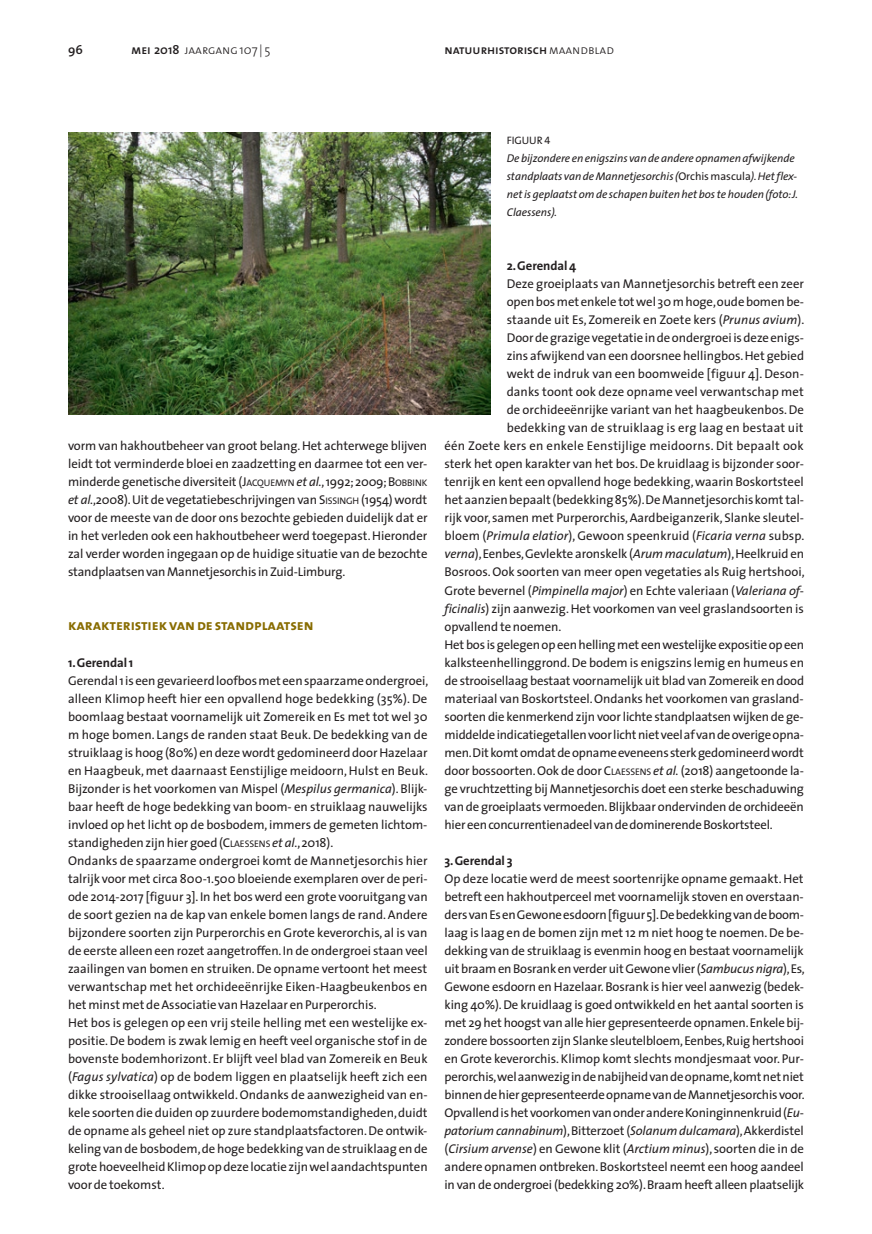
<style>
.page{position:relative;width:872px;height:1234px;background:#fff}
.page>*{position:absolute;margin:0;border:0;box-sizing:border-box;transform-origin:0 0}
.t1{font:15px "The Sans Bold Caps";letter-spacing:-.005em;color:#886c00}
.t2{font:12.75px/18px "The Sans";letter-spacing:-.005em;color:#231f20;text-align:justify}
.t3{font:12.75px "The Sans";letter-spacing:.02em;color:#231f20}
.t4{font:700 12.75px "The Sans";letter-spacing:-.005em;color:#231f20}
.t5{font:12.75px "The Sans Semi Bold Caps";letter-spacing:-.005em;color:#231f20}
.t6{font:12.75px "The Sans Light Caps";letter-spacing:-.005em;color:#231f20}
.t7{font:600 12.75px "The Sans";color:#231f20}
.t8{font:italic 11.25px/18px "The Sans";letter-spacing:-.005em;color:#231f20}
.t9{font:10.8px "The Sans Caps";letter-spacing:-.005em;color:#231f20}
.s1{font-family:"The Sans Semi Bold Caps"}
.s2{font-family:"The Sans";font-weight:600}
.s3{font-family:"The Sans";font-weight:300}
.s4{font-family:"The Sans Light Caps"}
.s5{font-style:normal}
.s6{font-size:9.6px}
.s7{font-style:italic}
.s8{font-style:inherit}
</style>
<div class="page">
<img style="left:68px;top:132px;width:422px;height:282px">
<p class="t7" style="left:68px;top:39px;width:16px">96</p>
<p class="t6" style="left:131px;top:39px;width:141px"><span class="s1">mei</span> <span class="s2">2018</span> jaargang <span class="s3">107 | 5</span></p>
<p class="t5" style="left:444px;top:39px;width:171px">natuurhistorisch<span class="s4">maandblad</span></p>
<p class="t9" style="left:507px;top:131px;width:45px">FIGUUR 4</p>
<p class="t8" style="left:507px;top:149px;width:293px">De bijzondere en enigszins van de andere opnamen afwijkende standplaats van de Mannetjesorchis (<span class="s5">Orchis mascula</span>). Het flex&shy;net is geplaatst om de schapen buiten het bos te houden (foto: J.<br>Claessens).</p>
<p class="t2" style="left:68px;top:436px;width:361px">vorm van hakhoutbeheer van groot belang. Het achterwege blijven leidt tot verminderde bloei en zaadzetting en daarmee tot een ver&shy;minderde genetische diversiteit (J<span class="s6">ACQUEMYN</span> <span class="s7">et al.</span>, 1992; 2009; <span class="s8">B</span><span class="s6">OBBINK </span><span class="s7">et al.</span>,2008). Uit de vegetatiebeschrijvingen van <span class="s8">S</span><span class="s6">ISS INGH</span> (1954) wordt voor de meeste van de door ons bezochte gebieden duidelijk dat er in het verleden ook een hakhoutbeheer werd toegepast. Hieronder zal verder worden ingegaan op de huidige situatie van de bezochte standplaatsen van Mannetjesorchis in Zuid-Limburg.</p>
<p class="t1" style="left:68px;top:612px;width:247px">karakteristiek van de standplaatsen</p>
<p class="t4" style="left:68px;top:651px;width:67px">1. Gerendal 1</p>
<p class="t2" style="left:68px;top:670px;width:362px;text-align:left">Gerendal 1 is een gevarieerd loofbos met een spaarzame ondergroei, alleen Klimop heeft hier een opvallend hoge bedekking (35%). De boomlaag bestaat voornamelijk uit Zomereik en Es met tot wel 30 m hoge bomen. Langs de randen staat Beuk. De bedekking van de struiklaag is hoog (80%) en deze wordt gedomineerd door Hazelaar en Haagbeuk, met daarnaast Eenstijlige meidoorn, Hulst en Beuk.<br>Bijzonder is het voorkomen van Mispel (<span class="s7">Mespilus germanica</span>). Blijk&shy;baar heeft de hoge bedekking van boom- en struiklaag nauwelijks invloed op het licht op de bosbodem, immers de gemeten lichtom&shy;standigheden zijn hier goed (C<span class="s6">LAESSENS</span> <span class="s7">et al.</span>, 2018).<br>Ondanks de spaarzame ondergroei komt de Mannetjesorchis hier talrijk voor met circa 800-1.500 bloeiende exemplaren over de peri&shy;ode 2014-2017 [figuur 3]. In het bos werd een grote vooruitgang van de soort gezien na de kap van enkele bomen langs de rand. Andere bijzondere soorten zijn Purperorchis en Grote keverorchis, al is van de eerste alleen een rozet aangetroffen. In de ondergroei staan veel zaailingen van bomen en struiken. De opname vertoont het meest verwantschap met het orchideeënrijke Eiken-Haagbeukenbos en het minst met de Associatie van Hazelaar en Purperorchis.<br>Het bos is gelegen op een vrij steile helling met een westelijke ex&shy;positie. De bodem is zwak lemig en heeft veel organische stof in de bovenste bodemhorizont. Er blijft veel blad van Zomereik en Beuk (<span class="s7">Fagus sylvatica</span>) op de bodem liggen en plaatselijk heeft zich een dikke strooisellaag ontwikkeld. Ondanks de aanwezigheid van en&shy;kele soorten die duiden op zuurdere bodemomstandigheden, duidt de opname als geheel niet op zure standplaatsfactoren. De ontwik&shy;keling van de bosbodem, de hoge bedekking van de struiklaag en de grote hoeveelheid Klimop op deze locatie zijn wel aandachtspunten voor de toekomst.</p>
<p class="t4" style="left:507px;top:255px;width:71px">2. Gerendal 4</p>
<p class="t2" style="left:507px;top:274px;width:299px">Deze groeiplaats van Mannetjesorchis betreft een zeer</p>
<p class="t2" style="left:507px;top:292px;width:299px">open bos met enkele tot wel 30 m hoge, oude bomen be-</p>
<p class="t2" style="left:507px;top:310px;width:299px">staande uit Es, Zomereik en Zoete kers (<span class="s7">Prunus avium</span>).</p>
<p class="t2" style="left:507px;top:328px;width:299px">Door de grazige vegetatie in de ondergroei is deze enigs-</p>
<p class="t2" style="left:507px;top:346px;width:299px">zins afwijkend van een doorsnee hellingbos. Het gebied</p>
<p class="t2" style="left:507px;top:364px;width:299px">wekt de indruk van een boomweide [figuur 4]. Deson-</p>
<p class="t2" style="left:507px;top:382px;width:298px">danks toont ook deze opname veel verwantschap met</p>
<p class="t2" style="left:507px;top:400px;width:299px">de orchideeënrijke variant van het haagbeukenbos. De</p>
<p class="t2" style="left:507px;top:418px;width:298px">bedekking van de struiklaag is erg laag en bestaat uit</p>
<p class="t3" style="left:444px;top:435px;width:361px">één Zoete kers en enkele Eenstijlige meidoorns. Dit bepaalt ook</p>
<p class="t2" style="left:444px;top:454px;width:361px">sterk het open karakter van het bos. De kruidlaag is bijzonder soor-</p>
<p class="t2" style="left:444px;top:472px;width:361px">tenrijk en kent een opvallend hoge bedekking, waarin Boskortsteel</p>
<p class="t2" style="left:444px;top:490px;width:361px">het aanzien bepaalt (bedekking 85%). De Mannetjesorchis komt tal-</p>
<p class="t2" style="left:444px;top:508px;width:361px">rijk voor, samen met Purperorchis, Aardbeiganzerik, Slanke sleutel-</p>
<p class="t2" style="left:444px;top:526px;width:361px">bloem (<span class="s7">Primula elatior</span>), Gewoon speenkruid (<span class="s7">Ficaria verna</span> subsp.</p>
<p class="t2" style="left:444px;top:544px;width:361px"><span class="s7">verna</span>), Eenbes, Gevlekte aronskelk (<span class="s7">Arum maculatum</span>), Heelkruid en</p>
<p class="t2" style="left:444px;top:562px;width:362px">Bosroos. Ook soorten van meer open vegetaties als Ruig hertshooi,</p>
<p class="t2" style="left:444px;top:580px;width:361px">Grote bevernel (<span class="s7">Pimpinella major</span>) en Echte valeriaan (<span class="s7">Valeriana of-</span></p>
<p class="t2" style="left:444px;top:598px;width:361px"><span class="s7">ficinalis</span>) zijn aanwezig. Het voorkomen van veel graslandsoorten is</p>
<p class="t2" style="left:444px;top:616px;width:118px">opvallend te noemen.</p>
<p class="t2" style="left:444px;top:634px;width:361px">Het bos is gelegen op een helling met een westelijke expositie op een</p>
<p class="t2" style="left:444px;top:652px;width:361px">kalksteenhellinggrond. De bodem is enigszins lemig en humeus en</p>
<p class="t2" style="left:444px;top:670px;width:361px">de strooisellaag bestaat voornamelijk uit blad van Zomereik en dood</p>
<p class="t2" style="left:444px;top:688px;width:361px">materiaal van Boskortsteel. Ondanks het voorkomen van grasland-</p>
<p class="t2" style="left:444px;top:706px;width:361px">soorten die kenmerkend zijn voor lichte standplaatsen wijken de ge-</p>
<p class="t2" style="left:444px;top:724px;width:361px">middelde indicatiegetallen voor licht niet veel af van de overige opna-</p>
<p class="t2" style="left:444px;top:742px;width:361px">men. Dit komt omdat de opname eveneens sterk gedomineerd wordt</p>
<p class="t2" style="left:444px;top:760px;width:361px">door bossoorten. Ook de door <span class="s8">C</span><span class="s6">LAESSENS</span> <span class="s7">et al.</span> (2018) aangetoonde la-</p>
<p class="t2" style="left:444px;top:778px;width:361px">ge vruchtzetting bij Mannetjesorchis doet een sterke beschaduwing</p>
<p class="t2" style="left:444px;top:796px;width:361px">van de groeiplaats vermoeden. Blijkbaar ondervinden de orchideeën</p>
<p class="t2" style="left:444px;top:814px;width:330px">hier een concurrentienadeel van de dominerende Boskortsteel.</p>
<p class="t4" style="left:444px;top:849px;width:70px">3. Gerendal 3</p>
<p class="t2" style="left:444px;top:868px;width:362px">Op deze locatie werd de meest soortenrijke opname gemaakt. Het betreft een hakhoutperceel met voornamelijk stoven en overstaan&shy;ders van Es en Gewone esdoorn [figuur 5]. De bedekking van de boom&shy;laag is laag en de bomen zijn met 12 m niet hoog te noemen. De be&shy;dekking van de struiklaag is evenmin hoog en bestaat voornamelijk uit braam en Bosrank en verder uit Gewone vlier (<span class="s7">Sambucus nigra</span>), Es, Gewone esdoorn en Hazelaar. Bosrank is hier veel aanwezig (bedek&shy;king 40%). De kruidlaag is goed ontwikkeld en het aantal soorten is met 29 het hoogst van alle hier gepresenteerde opnamen. Enkele bij&shy;zondere bossoorten zijn Slanke sleutelbloem, Eenbes, Ruig hertshooi en Grote keverorchis. Klimop komt slechts mondjesmaat voor. Pur&shy;perorchis, wel aanwezig in de nabijheid van de opname, komt net niet binnen de hier gepresenteerde opname van de Mannetjesorchis voor.<br>Opvallend is het voorkomen van onder andere Koninginnenkruid (<span class="s7">Eu&shy;patorium cannabinum</span>), Bitterzoet (<span class="s7">Solanum dulcamara</span>), Akkerdistel (<span class="s7">Cirsium arvense</span>) en Gewone klit (<span class="s7">Arctium minus</span>), soorten die in de andere opnamen ontbreken. Boskortsteel neemt een hoog aandeel in van de ondergroei (bedekking 20%). Braam heeft alleen plaatselijk</p>
</div>
